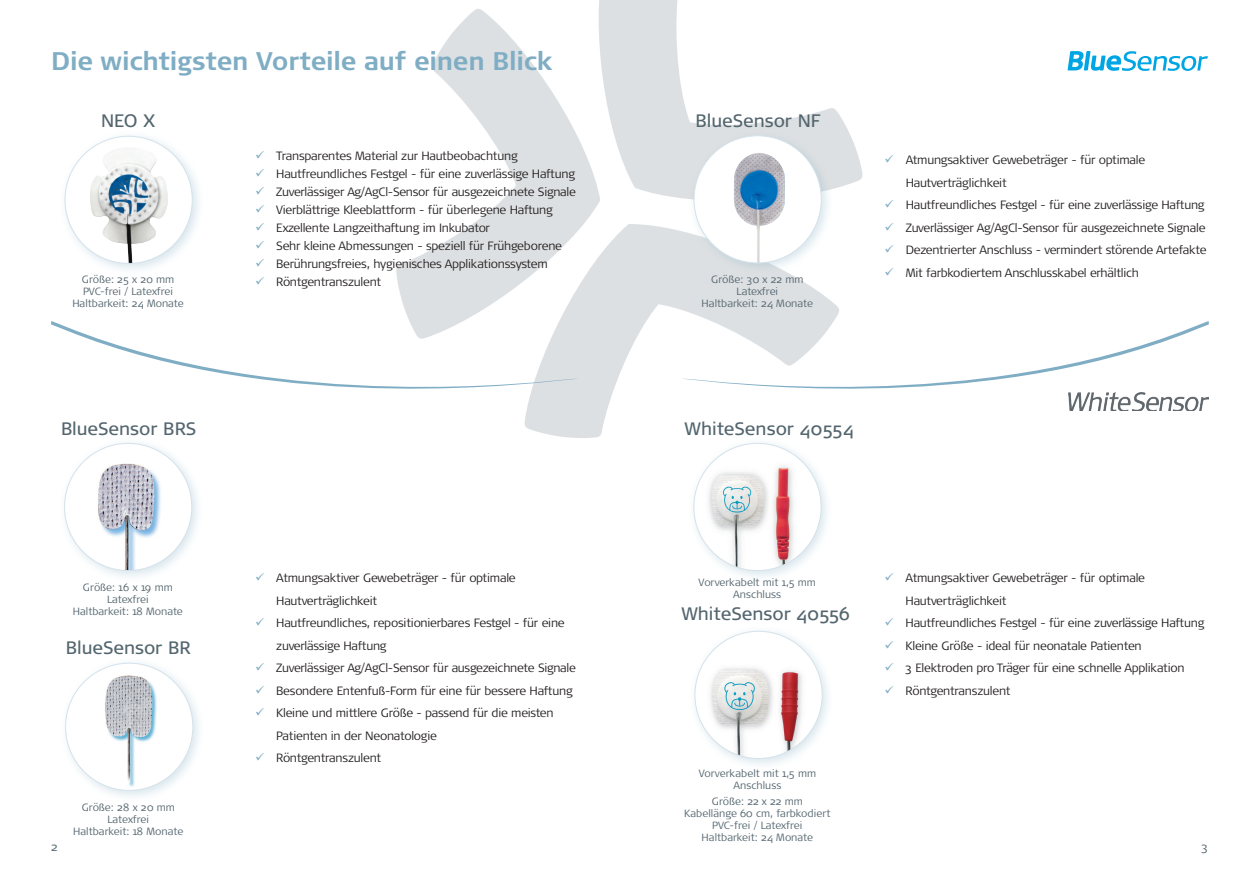
<style>
.page{position:relative;width:1259px;height:893px;background:#fff}
.page>*{position:absolute;margin:0;border:0;box-sizing:border-box;transform-origin:0 0}
.t1{font:700 25.5px "Signa OT";letter-spacing:-.01em;color:#7fadc4}
.t2{font:18px "Signa OT";color:#53656e}
.t3{font:300 12px/22.5px "Signa OT";letter-spacing:-.02em;color:#231f20}
.t4{font:300 12px "Signa OT";color:#53656e}
.t5{font:300 10.5px/12px "Signa OT";color:#53656e;text-align:center}
</style>
<div class="page">
<svg style="left:524px;top:224px;width:315px;height:214px;fill:#dde0e2"></svg>
<svg style="left:599px;top:0;width:264px;height:199px"></svg>
<svg style="left:396px;top:8px;width:204px;height:331px"></svg>
<svg style="left:1067px;top:51px;width:140px;height:20px"></svg>
<div style="left:59px;top:130px;width:146px;height:146px;background:#7fadc4;opacity:.3"></div>
<div style="left:65px;top:136px;width:127px;height:127px;background:#fff;border-radius:50%"></div>
<img style="left:90px;top:147px;width:78px;height:116px">
<div style="left:59px;top:657px;width:146px;height:146px;background:#7fadc4;opacity:.3"></div>
<img style="left:66px;top:664px;width:127px;height:126px">
<div style="left:58px;top:437px;width:146px;height:146px;background:#7fadc4;opacity:.3"></div>
<div style="left:65px;top:443px;width:127px;height:128px;background:#fff;border-radius:50%"></div>
<img style="left:95px;top:463px;width:68px;height:108px">
<svg style="left:51px;top:321px;width:527px;height:68px"></svg>
<div style="left:688px;top:130px;width:145px;height:145px;background:#7fadc4;opacity:.3"></div>
<svg style="left:694px;top:136px;width:127px;height:127px"></svg>
<img style="left:733px;top:153px;width:25px;height:65px">
<div style="left:689px;top:625px;width:145px;height:146px;background:#7fadc4;opacity:.3"></div>
<img style="left:695px;top:631px;width:127px;height:127px;border-radius:64px">
<div style="left:688px;top:437px;width:145px;height:146px;background:#7fadc4;opacity:.3"></div>
<img style="left:695px;top:443px;width:118px;height:128px">
<svg style="left:681px;top:321px;width:527px;height:68px"></svg>
<img style="left:1068px;top:393px;width:140px;height:18px">
<h1 class="t1" style="left:51px;top:46px;width:503px">Die wichtigsten Vorteile auf einen Blick</h1>
<h2 class="t2" style="left:101px;top:110px;width:56px">NEO X</h2>
<h2 class="t2" style="left:695px;top:110px;width:126px">BlueSensor NF</h2>
<p class="t3" style="left:276px;top:146px;width:301px;line-height:18px">Transparentes Material zur Hautbeobachtung Hautfreundliches Festgel - für eine zuverlässige Haftung Zuverlässiger Ag/AgCl-Sensor für ausgezeichnete Signale Vierblättrige Kleeblattform - für überlegene Haftung Exzellente Langzeithaftung im Inkubator<br>Sehr kleine Abmessungen - speziell für Frühgeborene Berührungsfreies, hygienisches Applikationssystem</p>
<p class="t5" style="left:82px;top:273px;width:94px">Größe: 25 x 20 mm</p>
<p class="t3" style="left:276px;top:270px;width:106px">Röntgentranszulent</p>
<p class="t5" style="left:72px;top:285px;width:113px">PVC-frei / Latexfrei<br>Haltbarkeit: 24 Monate</p>
<p class="t5" style="left:701px;top:274px;width:113px">Größe: 30 x 22 mm<br>Latexfrei<br>Haltbarkeit: 24 Monate</p>
<p class="t3" style="left:905px;top:149px;width:302px">Atmungsaktiver Gewebeträger - für optimale Hautverträglichkeit<br>Hautfreundliches Festgel - für eine zuverlässige Haftung Zuverlässiger Ag/AgCl-Sensor für ausgezeichnete Signale Dezentrierter Anschluss - vermindert störende Artefakte Mit farbkodiertem Anschlusskabel erhältlich</p>
<h2 class="t2" style="left:61px;top:418px;width:137px">BlueSensor BRS</h2>
<h2 class="t2" style="left:684px;top:418px;width:171px">WhiteSensor 40554</h2>
<p class="t5" style="left:73px;top:581px;width:112px">Größe: 16 x 19 mm<br>Latexfrei<br>Haltbarkeit: 18 Monate</p>
<h2 class="t2" style="left:66px;top:638px;width:127px">BlueSensor BR</h2>
<p class="t3" style="left:276px;top:566px;width:301px">Atmungsaktiver Gewebeträger - für optimale Hautverträglichkeit<br>Hautfreundliches, repositionierbares Festgel - für eine zuverlässige Haftung<br>Zuverlässiger Ag/AgCl-Sensor für ausgezeichnete Signale Besondere Entenfuß-Form für eine für bessere Haftung Kleine und mittlere Größe - passend für die meisten Patienten in der Neonatologie<br>Röntgentranszulent</p>
<p class="t5" style="left:698px;top:576px;width:119px">Vorverkabelt mit 1,5 mm<br>Anschluss</p>
<h2 class="t2" style="left:681px;top:604px;width:170px">WhiteSensor 40556</h2>
<p class="t3" style="left:905px;top:566px;width:300px">Atmungsaktiver Gewebeträger - für optimale Hautverträglichkeit<br>Hautfreundliches Festgel - für eine zuverlässige Haftung Kleine Größe - ideal für neonatale Patienten<br>3 Elektroden pro Träger für eine schnelle Applikation Röntgentranszulent</p>
<p class="t5" style="left:699px;top:767px;width:119px">Vorverkabelt mit 1,5 mm<br>Anschluss</p>
<p class="t5" style="left:684px;top:795px;width:148px">Größe: 22 x 22 mm<br>Kabellänge 60 cm, farbkodiert<br>PVC-frei / Latexfrei<br>Haltbarkeit: 24 Monate</p>
<p class="t5" style="left:73px;top:801px;width:112px">Größe: 28 x 20 mm<br>Latexfrei<br>Haltbarkeit: 18 Monate</p>
<p class="t4" style="left:51px;top:840px;width:8px">2</p>
<p class="t4" style="left:1201px;top:840px;width:8px">3</p>
</div>
